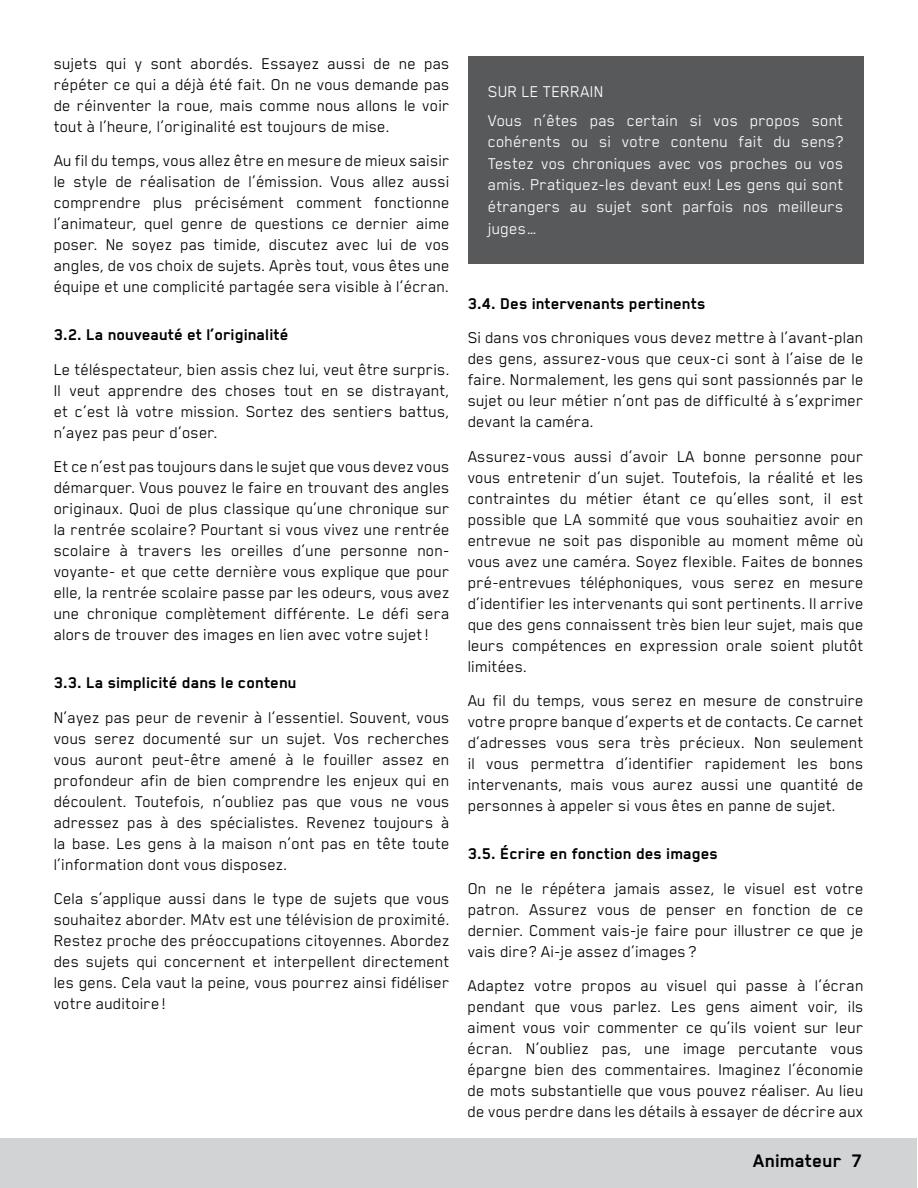
<style>
.page{position:relative;width:918px;height:1188px;background:#fff}
.page>*{position:absolute;margin:0;border:0;box-sizing:border-box;transform-origin:0 0}
.t1{font:700 21px "Blender Pro";color:#000}
.t2{font:18px/21px "Blender Pro";color:#000;text-align:justify}
.t3{font:18px/21.6px "Blender Pro";color:#fff}
.t4{font:700 18px "Blender Pro";color:#000}
</style>
<div class="page">
<div style="left:468px;top:56px;width:396px;height:208px;background:#58595b"></div>
<div style="left:0;top:1138px;width:916px;height:50px;background:#d1d3d4"></div>
<p class="t2" style="left:54px;top:52px;width:398px">sujets qui y sont abordés. Essayez aussi de ne pas répéter ce qui a déjà été fait. On ne vous demande pas de réinventer la roue, mais comme nous allons le voir tout à l’heure, l’originalité est toujours de mise.</p>
<p class="t2" style="left:54px;top:150px;width:398px">Au fil du temps, vous allez être en mesure de mieux saisir le style de réalisation de l’émission. Vous allez aussi comprendre plus précisément comment fonctionne l’animateur, quel genre de questions ce dernier aime poser. Ne soyez pas timide, discutez avec lui de vos angles, de vos choix de sujets. Après tout, vous êtes une équipe et une complicité partagée sera visible à l’écran.</p>
<p class="t4" style="left:54px;top:325px;width:236px">3.2. La nouveauté et l’originalité</p>
<p class="t2" style="left:54px;top:358px;width:397px">Le téléspectateur, bien assis chez lui, veut être surpris.<br>Il veut apprendre des choses tout en se distrayant, et c’est là votre mission. Sortez des sentiers battus, n’ayez pas peur d’oser.</p>
<p class="t2" style="left:54px;top:456px;width:398px">Et ce n’est pas toujours dans le sujet que vous devez vous démarquer. Vous pouvez le faire en trouvant des angles originaux. Quoi de plus classique qu’une chronique sur la rentrée scolaire? Pourtant si vous vivez une rentrée scolaire à travers les oreilles d’une personne non&shy;voyante- et que cette dernière vous explique que pour elle, la rentrée scolaire passe par les odeurs, vous avez une chronique complètement différente. Le défi sera alors de trouver des images en lien avec votre sujet!</p>
<p class="t4" style="left:54px;top:673px;width:245px">3.3. La simplicité dans le contenu</p>
<p class="t2" style="left:54px;top:706px;width:398px">N’ayez pas peur de revenir à l’essentiel. Souvent, vous vous serez documenté sur un sujet. Vos recherches vous auront peut-être amené à le fouiller assez en profondeur afin de bien comprendre les enjeux qui en découlent. Toutefois, n’oubliez pas que vous ne vous adressez pas à des spécialistes. Revenez toujours à la base. Les gens à la maison n’ont pas en tête toute l’information dont vous disposez.</p>
<p class="t2" style="left:54px;top:888px;width:398px">Cela s’applique aussi dans le type de sujets que vous souhaitez aborder. MAtv est une télévision de proximité.<br>Restez proche des préoccupations citoyennes. Abordez des sujets qui concernent et interpellent directement les gens. Cela vaut la peine, vous pourrez ainsi fidéliser votre auditoire !</p>
<p class="t3" style="left:488px;top:77px;width:357px;line-height:28.3px">SUR LE TERRAIN<br>Vous n’êtes pas certain si vos propos sont</p>
<p class="t3" style="left:488px;top:130px;width:357px;text-align:justify">cohérents ou si votre contenu fait du sens?<br>Testez vos chroniques avec vos proches ou vos amis. Pratiquez-les devant eux! Les gens qui sont étrangers au sujet sont parfois nos meilleurs juges…</p>
<p class="t4" style="left:468px;top:293px;width:239px">3.4. Des intervenants pertinents</p>
<p class="t2" style="left:468px;top:326px;width:398px">Si dans vos chroniques vous devez mettre à l’avant-plan des gens, assurez-vous que ceux-ci sont à l’aise de le faire. Normalement, les gens qui sont passionnés par le sujet ou leur métier n’ont pas de difficulté à s’exprimer devant la caméra.</p>
<p class="t2" style="left:468px;top:445px;width:398px">Assurez-vous aussi d’avoir LA bonne personne pour vous entretenir d’un sujet. Toutefois, la réalité et les contraintes du métier étant ce qu’elles sont, il est possible que LA sommité que vous souhaitiez avoir en entrevue ne soit pas disponible au moment même où vous avez une caméra. Soyez flexible. Faites de bonnes pré-entrevues téléphoniques, vous serez en mesure d’identifier les intervenants qui sont pertinents. Il arrive que des gens connaissent très bien leur sujet, mais que leurs compétences en expression orale soient plutôt limitées.</p>
<p class="t2" style="left:468px;top:690px;width:398px">Au fil du temps, vous serez en mesure de construire votre propre banque d’experts et de contacts. Ce carnet d’adresses vous sera très précieux. Non seulement il vous permettra d’identifier rapidement les bons intervenants, mais vous aurez aussi une quantité de personnes à appeler si vous êtes en panne de sujet.</p>
<p class="t4" style="left:468px;top:844px;width:252px">3.5. Écrire en fonction des images</p>
<p class="t2" style="left:468px;top:877px;width:398px">On ne le répétera jamais assez, le visuel est votre patron. Assurez vous de penser en fonction de ce dernier. Comment vais-je faire pour illustrer ce que je vais dire? Ai-je assez d’images ?</p>
<p class="t2" style="left:468px;top:975px;width:398px">Adaptez votre propos au visuel qui passe à l’écran pendant que vous parlez. Les gens aiment voir, ils aiment vous voir commenter ce qu’ils voient sur leur écran. N’oubliez pas, une image percutante vous épargne bien des commentaires. Imaginez l’économie de mots substantielle que vous pouvez réaliser. Au lieu de vous perdre dans les détails à essayer de décrire aux</p>
<p class="t1" style="left:754px;top:1149px;width:110px">Animateur 7</p>
</div>
